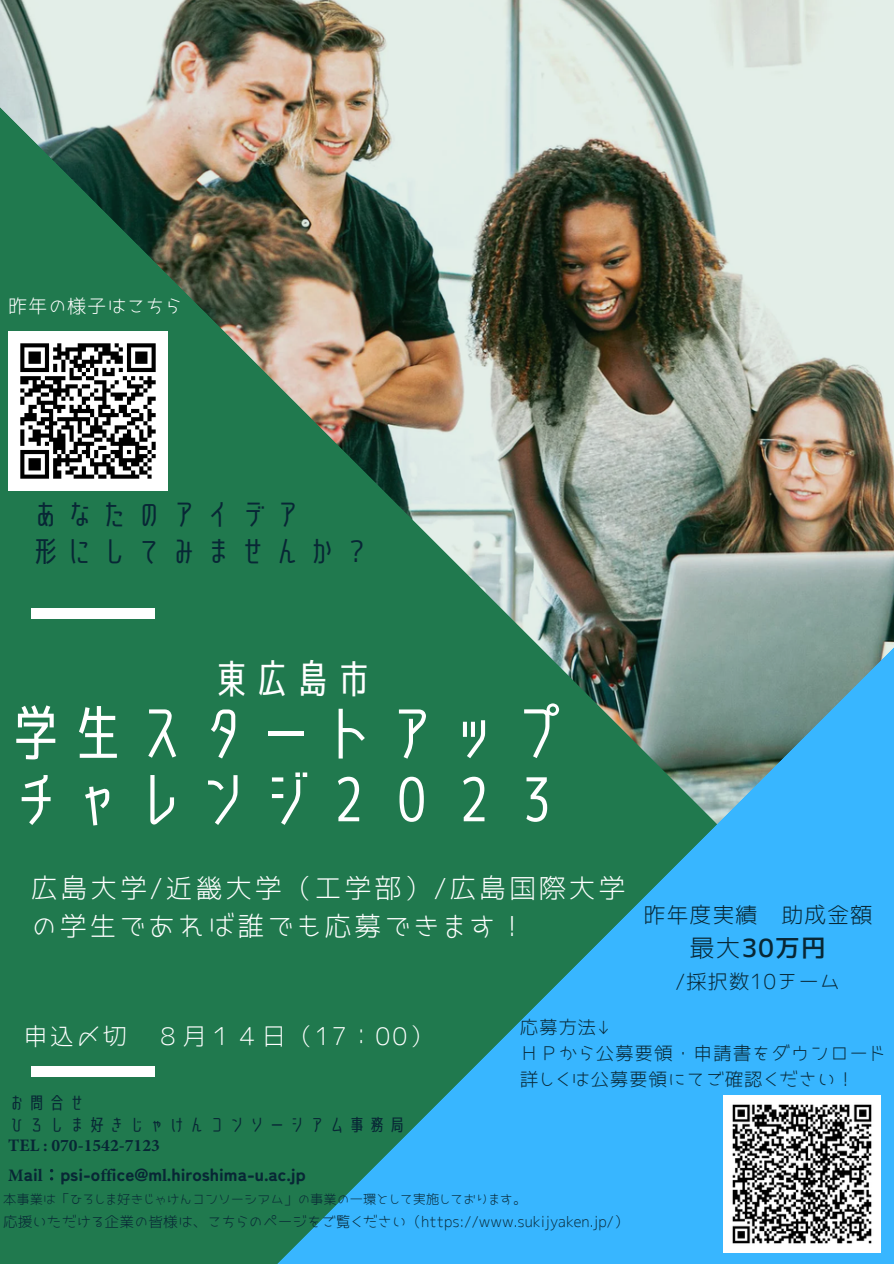
<style>
.page{position:relative;width:894px;height:1264px;background:#fff}
.page>*{position:absolute;margin:0;border:0;box-sizing:border-box;transform-origin:0 0}
.t1{font:60.15px/66.4px "Senobi Gothic Regular";letter-spacing:.04em;color:#fff}
.t2{font:39.15px "Senobi Gothic Regular";color:#fff}
.t3{font:29.85px "Senobi Gothic Regular";letter-spacing:.16em;color:#082735}
.t4{font:27.3px/38.2px "JK Gothic L";letter-spacing:.09em;color:#fff}
.t5{font:25.35px "JK Gothic M";color:#082735}
.t6{font:24.3px "JK Gothic L";letter-spacing:.09em;color:#fff}
.t7{font:22.35px "JK Gothic L";letter-spacing:.03em;color:#082735}
.t8{font:20.85px "JK Gothic L";letter-spacing:.03em;color:#082735}
.t9{font:19.35px "JK Gothic L";letter-spacing:.03em;color:#fff}
.t10{font:18.75px/26px "JK Gothic L";letter-spacing:.03em;color:#082735}
.t11{font:900 17.55px/30px "Tsunagi Gothic";color:#082735}
.t12{font:17.25px/21.5px "Senobi Gothic Regular";letter-spacing:.16em;color:#082735}
.t13{font:14.85px "JK Gothic L";color:#082735}
.t14{font:13.35px "JK Gothic L";color:#082735}
.s1{font-family:"JK Gothic L"}
.s2{font-family:"Minion Pro";font-weight:700}
.s3{font-family:"Koz Min Pr 6 N";font-weight:400}
</style>
<div class="page">
<img style="left:845px;top:0;width:48px;height:550px">
<img style="left:0;top:0;width:845px;height:1263px">
<svg style="left:254px;top:550px;width:639px;height:713px;background:#39949b"></svg>
<div style="left:31px;top:608px;width:124px;height:10px;background:#fff"></div>
<div style="left:31px;top:1066px;width:124px;height:10px;background:#fff"></div>
<img style="left:8px;top:332px;width:159px;height:159px">
<img style="left:722px;top:1094px;width:158px;height:158px">
<p class="t9" style="left:8px;top:296px;width:175px">昨年の様子はこちら</p>
<p class="t3" style="left:31px;top:494px;width:273px">あなたのアイデア</p>
<p class="t3" style="left:31px;top:532px;width:342px">形にしてみませんか？</p>
<p class="t2" style="left:212px;top:652px;width:163px">東広島市</p>
<p class="t1" style="left:6px;top:700px;width:562px">学生スタートアップチャレンジ２０２３</p>
<p class="t4" style="left:31px;top:868px;width:596px">広島大学/近畿大学（工学部）/広島国際大学の学生であれば誰でも応募できます！</p>
<p class="t7" style="left:643px;top:904px;width:230px">昨年度実績　助成金額</p>
<p class="t5" style="left:689px;top:935px;width:138px"><span class="s1">最大</span>30万円</p>
<p class="t8" style="left:675px;top:970px;width:167px">/採択数10チーム</p>
<p class="t6" style="left:23px;top:1023px;width:412px">申込〆切　８月１４日（17：00）</p>
<p class="t10" style="left:519px;top:1014px;width:92px">応募方法↓</p>
<p class="t10" style="left:519px;top:1040px;width:367px">ＨＰから公募要領・申請書をダウンロード詳しくは公募要領にてご確認ください！</p>
<p class="t12" style="left:8px;top:1092px;width:399px">お問合せ<br>ひろしま好きじゃけんコンソーシアム事務局</p>
<p class="t11" style="left:8px;top:1129px;width:299px"><span class="s2">TEL : 070-1542-7123<br>M</span>ai<span class="s2">l</span><span class="s3">：</span>psi-o<span class="s2">ff</span>ice@m<span class="s2">l</span>.hiroshima-u.ac.jp</p>
<p class="t14" style="left:3px;top:1192px;width:525px">本事業は「ひろしま好きじゃけんコンソーシアム」の事業の一環として実施しております。</p>
<p class="t13" style="left:3px;top:1214px;width:627px">応援いただける企業の皆様は、こちらのページをご覧ください（https://www.sukijyaken.jp/）</p>
</div>
